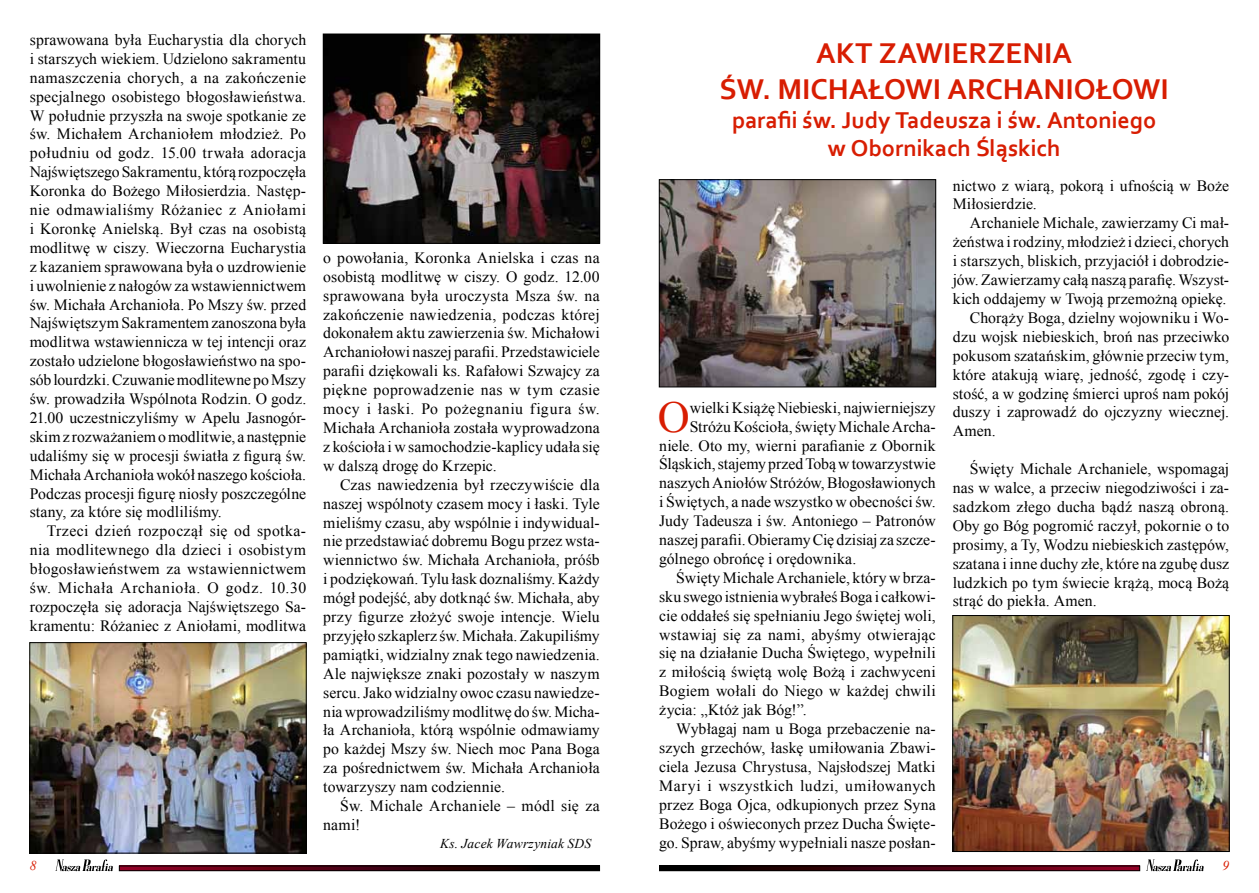
<style>
.page{position:relative;width:1259px;height:893px;background:#fff}
.page>*{position:absolute;margin:0;border:0;box-sizing:border-box;transform-origin:0 0}
.t1{font:44.25px "Times New Roman";color:#d81d02}
.t2{font:700 30px/36px "Corbel";color:#d81d02;text-align:center}
.t3{font:700 24px/28.8px "Corbel";color:#d81d02;text-align:center}
.t4{font:15.75px/18.9px "Times New Roman";letter-spacing:.005em;color:#000;text-align:justify}
.t5{font:15.75px "Times New Roman";letter-spacing:.03em;color:#000}
.t6{font:italic 13.5px "Times New Roman";letter-spacing:.015em;color:#000}
.t7{font:italic 13.5px "Times New Roman";color:#d81d02}
</style>
<div class="page">
<svg style="left:1146px;top:859px;width:57px;height:12px"></svg>
<svg style="left:661px;top:868px;width:477px;height:1px"></svg>
<div style="left:659px;top:866px;width:481px;height:5px;border:1px solid #000"></div>
<svg style="left:55px;top:859px;width:58px;height:12px"></svg>
<svg style="left:121px;top:868px;width:477px;height:1px"></svg>
<div style="left:119px;top:866px;width:481px;height:5px;border:1px solid #000"></div>
<img style="left:325px;top:36px;width:273px;height:206px">
<div style="left:323px;top:34px;width:277px;height:210px;border:1px solid #000"></div>
<img style="left:661px;top:181px;width:273px;height:204px">
<div style="left:659px;top:179px;width:277px;height:208px;border:1px solid #000"></div>
<img style="left:954px;top:617px;width:273px;height:233px">
<div style="left:952px;top:615px;width:277px;height:237px;border:1px solid #000"></div>
<img style="left:31px;top:644px;width:274px;height:207px">
<div style="left:29px;top:642px;width:278px;height:211px;border:1px solid #000"></div>
<p class="t4" style="left:30px;top:30px;width:278px">sprawowana była Eucharystia dla chorych i starszych wiekiem. Udzielono sakramentu namaszczenia chorych, a na zakończenie specjalnego osobistego błogosławieństwa.<br>W południe przyszła na swoje spotkanie ze św. Michałem Archaniołem młodzież. Po południu od godz. 15.00 trwała adoracja Najświętszego Sakramentu, którą rozpoczęła Koronka do Bożego Miłosierdzia. Następ&shy;nie odmawialiśmy Różaniec z Aniołami i Koronkę Anielską. Był czas na osobistą modlitwę w ciszy. Wieczorna Eucharystia z kazaniem sprawowana była o uzdrowienie i uwolnienie z nałogów za wstawiennictwem św. Michała Archanioła. Po Mszy św. przed Najświętszym Sakramentem zanoszona była modlitwa wstawiennicza w tej intencji oraz zostało udzielone błogosławieństwo na spo&shy;sób lourdzki. Czuwanie modlitewne po Mszy św. prowadziła Wspólnota Rodzin. O godz.<br>21.00 uczestniczyliśmy w Apelu Jasnogór&shy;skim z rozważaniem o modlitwie, a następnie udaliśmy się w procesji światła z figurą św.<br>Michała Archanioła wokół naszego kościoła.<br>Podczas procesji figurę niosły poszczególne stany, za które się modliliśmy.</p>
<p class="t4" style="left:30px;top:521px;width:278px;text-indent:17px">Trzeci dzień rozpoczął się od spotka&shy;nia modlitewnego dla dzieci i osobistym błogosławieństwem za wstawiennictwem św. Michała Archanioła. O godz. 10.30 rozpoczęła się adoracja Najświętszego Sa&shy;kramentu: Różaniec z Aniołami, modlitwa</p>
<p class="t4" style="left:323px;top:248px;width:278px">o powołania, Koronka Anielska i czas na osobistą modlitwę w ciszy. O godz. 12.00 sprawowana była uroczysta Msza św. na zakończenie nawiedzenia, podczas której dokonałem aktu zawierzenia św. Michałowi Archaniołowi naszej parafii. Przedstawiciele parafii dziękowali ks. Rafałowi Szwajcy za piękne poprowadzenie nas w tym czasie mocy i łaski. Po pożegnaniu figura św.<br>Michała Archanioła została wyprowadzona z kościoła i w samochodzie-kaplicy udała się w dalszą drogę do Krzepic.</p>
<p class="t4" style="left:323px;top:475px;width:278px;text-indent:17px">Czas nawiedzenia był rzeczywiście dla naszej wspólnoty czasem mocy i łaski. Tyle mieliśmy czasu, aby wspólnie i indywidual&shy;nie przedstawiać dobremu Bogu przez wsta&shy;wiennictwo św. Michała Archanioła, próśb i podziękowań. Tylu łask doznaliśmy. Każdy mógł podejść, aby dotknąć św. Michała, aby przy figurze złożyć swoje intencje. Wielu przyjęło szkaplerz św. Michała. Zakupiliśmy pamiątki, widzialny znak tego nawiedzenia.<br>Ale największe znaki pozostały w naszym sercu. Jako widzialny owoc czasu nawiedze&shy;nia wprowadziliśmy modlitwę do św. Micha&shy;ła Archanioła, którą wspólnie odmawiamy po każdej Mszy św. Niech moc Pana Boga za pośrednictwem św. Michała Archanioła towarzyszy nam codziennie.</p>
<p class="t4" style="left:323px;top:796px;width:278px;text-indent:17px">Św. Michale Archaniele – módl się za nami!</p>
<p class="t6" style="left:440px;top:834px;width:152px">Ks. Jacek Wawrzyniak SDS</p>
<h2 class="t2" style="left:719px;top:34px;width:451px">AKT ZAWIERZENIA<br>ŚW. MICHAŁOWI ARCHANIOŁOWI</h2>
<h3 class="t3" style="left:732px;top:105px;width:426px">parafii św. Judy Tadeusza i św. Antoniego w Obornikach Śląskich</h3>
<h1 class="t1" style="left:657px;top:387px;width:33px">O</h1>
<p class="t4" style="left:689px;top:398px;width:247px">wielki Książę Niebieski, najwierniejszy</p>
<p class="t4" style="left:689px;top:417px;width:247px">Stróżu Kościoła, święty Michale Archa-</p>
<p class="t4" style="left:659px;top:436px;width:278px">niele. Oto my, wierni parafianie z Obornik</p>
<p class="t4" style="left:659px;top:454px;width:278px">Śląskich, stajemy przed Tobą w towarzystwie</p>
<p class="t4" style="left:659px;top:473px;width:278px">naszych Aniołów Stróżów, Błogosławionych</p>
<p class="t4" style="left:659px;top:492px;width:278px">i Świętych, a nade wszystko w obecności św.</p>
<p class="t4" style="left:659px;top:511px;width:278px">Judy Tadeusza i św. Antoniego – Patronów</p>
<p class="t4" style="left:659px;top:530px;width:278px">naszej parafii. Obieramy Cię dzisiaj za szcze-</p>
<p class="t4" style="left:659px;top:549px;width:198px">gólnego obrońcę i orędownika.</p>
<p class="t4" style="left:676px;top:568px;width:261px">Święty Michale Archaniele, który w brza-</p>
<p class="t4" style="left:659px;top:587px;width:278px">sku swego istnienia wybrałeś Boga i całkowi-</p>
<p class="t4" style="left:659px;top:606px;width:278px">cie oddałeś się spełnianiu Jego świętej woli,</p>
<p class="t4" style="left:659px;top:625px;width:278px">wstawiaj się za nami, abyśmy otwierając</p>
<p class="t4" style="left:659px;top:643px;width:278px">się na działanie Ducha Świętego, wypełnili</p>
<p class="t4" style="left:659px;top:662px;width:278px">z miłością świętą wolę Bożą i zachwyceni</p>
<p class="t4" style="left:659px;top:681px;width:278px">Bogiem wołali do Niego w każdej chwili</p>
<p class="t4" style="left:659px;top:700px;width:149px">życia: „Któż jak Bóg!”.</p>
<p class="t4" style="left:676px;top:719px;width:261px">Wybłagaj nam u Boga przebaczenie na-</p>
<p class="t4" style="left:659px;top:738px;width:278px">szych grzechów, łaskę umiłowania Zbawi-</p>
<p class="t4" style="left:659px;top:757px;width:278px">ciela Jezusa Chrystusa, Najsłodszej Matki</p>
<p class="t5" style="left:659px;top:775px;width:278px">Maryi i wszystkich ludzi, umiłowanych</p>
<p class="t4" style="left:659px;top:795px;width:278px">przez Boga Ojca, odkupionych przez Syna</p>
<p class="t4" style="left:659px;top:814px;width:278px">Bożego i oświeconych przez Ducha Święte-</p>
<p class="t4" style="left:659px;top:832px;width:278px">go. Spraw, abyśmy wypełniali nasze posłan-</p>
<p class="t4" style="left:952px;top:176px;width:278px">nictwo z wiarą, pokorą i ufnością w Boże<br>Miłosierdzie.</p>
<p class="t4" style="left:969px;top:213px;width:261px">Archaniele Michale, zawierzamy Ci mał-</p>
<p class="t4" style="left:952px;top:232px;width:278px">żeństwa i rodziny, młodzież i dzieci, chorych</p>
<p class="t4" style="left:952px;top:251px;width:278px">i starszych, bliskich, przyjaciół i dobrodzie-</p>
<p class="t4" style="left:952px;top:270px;width:278px">jów. Zawierzamy całą naszą parafię. Wszyst-</p>
<p class="t4" style="left:952px;top:289px;width:275px">kich oddajemy w Twoją przemożną opiekę.</p>
<p class="t4" style="left:969px;top:308px;width:261px">Chorąży Boga, dzielny wojowniku i Wo-</p>
<p class="t4" style="left:952px;top:327px;width:278px">dzu wojsk niebieskich, broń nas przeciwko</p>
<p class="t4" style="left:952px;top:346px;width:278px">pokusom szatańskim, głównie przeciw tym,</p>
<p class="t4" style="left:952px;top:365px;width:278px">które atakują wiarę, jedność, zgodę i czy-</p>
<p class="t4" style="left:952px;top:384px;width:278px">stość, a w godzinę śmierci uproś nam pokój</p>
<p class="t4" style="left:952px;top:402px;width:278px">duszy i zaprowadź do ojczyzny wiecznej.</p>
<p class="t4" style="left:952px;top:421px;width:45px">Amen.</p>
<p class="t4" style="left:952px;top:459px;width:278px;text-indent:17px">Święty Michale Archaniele, wspomagaj nas w walce, a przeciw niegodziwości i za&shy;sadzkom złego ducha bądź naszą obroną.<br>Oby go Bóg pogromić raczył, pokornie o to prosimy, a Ty, Wodzu niebieskich zastępów, szatana i inne duchy złe, które na zgubę dusz ludzkich po tym świecie krążą, mocą Bożą strąć do piekła. Amen.</p>
<p class="t7" style="left:30px;top:857px;width:8px">8</p>
<p class="t7" style="left:1222px;top:857px;width:8px">9</p>
</div>
